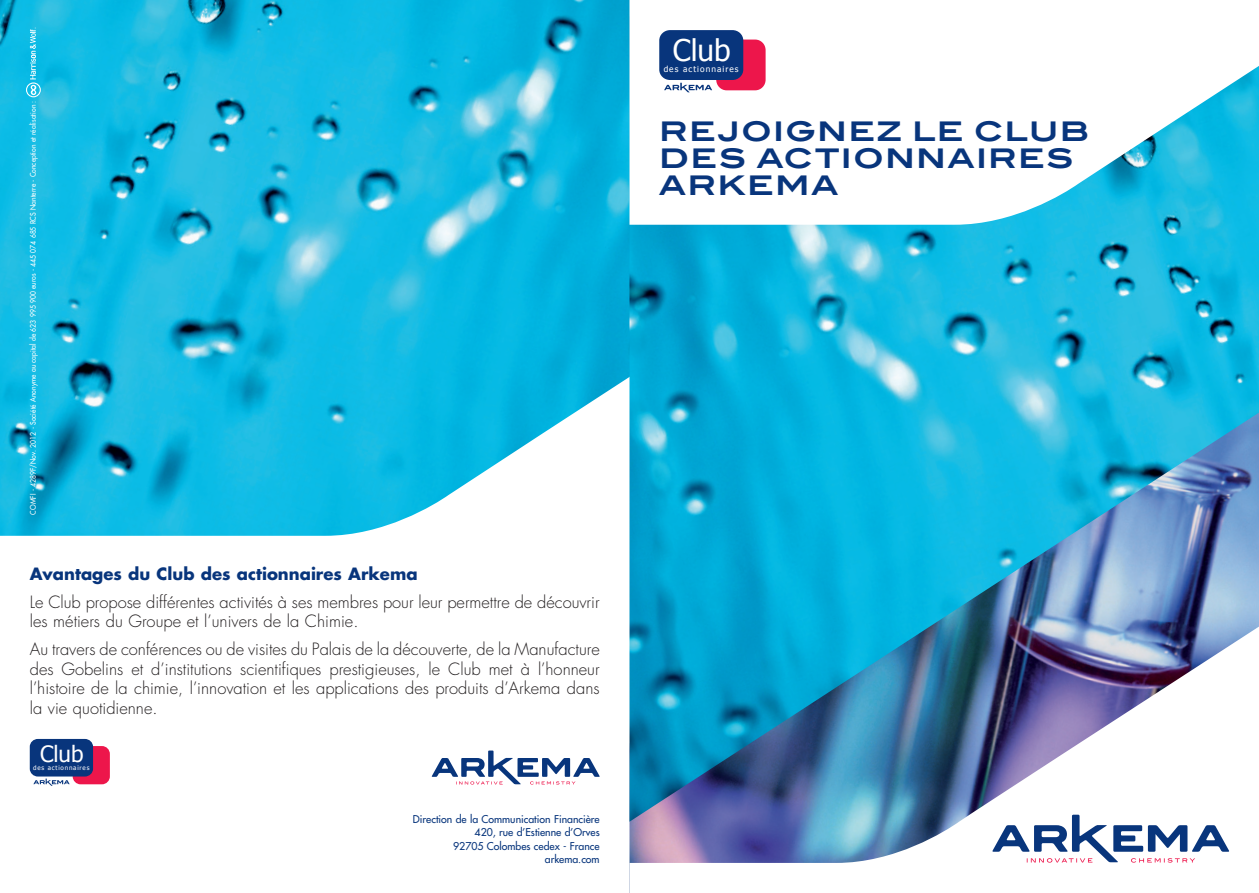
<style>
.page{position:relative;width:1259px;height:893px;background:#fff}
.page>*{position:absolute;margin:0;border:0;box-sizing:border-box;transform-origin:0 0}
.t1{font:29.85px "Tahoma";color:#fff}
.t2{font:700 27px/27px "Blair ITC Std";letter-spacing:.045em;color:#08357c}
.t3{font:22.5px "Tahoma";color:#fff}
.t4{font:300 16.5px/19.5px "Futura";color:#231f20}
.t5{font:700 16.5px "Futura";color:#08357c}
.t6{font:10.5px/13.5px "Futura";color:#08357c;text-align:right}
.t7{font:8.25px "Tahoma";letter-spacing:.125em;color:#fff}
.t8{font:7.5px "Futura";letter-spacing:.01em;color:#fff;scale:.9 1}
.t9{font:6.3px "Tahoma";letter-spacing:.125em;color:#fff}
</style>
<div class="page">
<img style="left:0;top:0;width:629px;height:536px">
<img style="left:629px;top:225px;width:630px;height:387px">
<svg style="left:629px;top:0;width:630px;height:225px"></svg>
<img style="left:629px;top:612px;width:630px;height:281px">
<svg style="left:992px;top:815px;width:237px;height:48px"></svg>
<div style="left:716px;top:40px;width:49px;height:50px;background:#ed164b;border-radius:10px"></div>
<div style="left:659px;top:30px;width:84px;height:50px;background:#08357c;border-radius:11px"></div>
<svg style="left:664px;top:83px;width:48px;height:9px"></svg>
<svg style="left:431px;top:750px;width:169px;height:34px"></svg>
<svg style="left:26px;top:29px;width:15px;height:68px"></svg>
<div style="left:73px;top:746px;width:37px;height:38px;background:#ed164b;border-radius:8px"></div>
<div style="left:30px;top:739px;width:63px;height:37px;background:#08357c;border-radius:8px"></div>
<svg style="left:33px;top:779px;width:37px;height:7px"></svg>
<p class="t8" style="left:28px;top:29px;width:4px;rotate:-90deg">.</p>
<p class="t8" style="left:28px;top:514px;width:461px;rotate:-90deg">COMFI - 4289F/Nov. 2012 - Société Anonyme au capital de 623 995 900 euros - 445 074 685 RCS Nanterre - Conception et réalisation :</p>
<p class="t5" style="left:30px;top:562px;width:389px">Avantages du Club des actionnaires Arkema</p>
<p class="t4" style="left:30px;top:592px;width:571px">Le Club propose différentes activités à ses membres pour leur permettre de découvrir les métiers du Groupe et l’univers de la Chimie.</p>
<p class="t4" style="left:30px;top:640px;width:571px;text-align:justify">Au travers de conférences ou de visites du Palais de la découverte, de la Manufacture des Gobelins et d’institutions scientifiques prestigieuses, le Club met à l’honneur l’histoire de la chimie, l’innovation et les applications des produits d’Arkema dans la vie quotidienne.</p>
<h3 class="t3" style="left:40px;top:739px;width:45px">Club</h3>
<p class="t9" style="left:33px;top:764px;width:58px">des actionnaires</p>
<p class="t6" style="left:413px;top:812px;width:188px">Direction de la Communication Financière<br>420, rue d’Estienne d’Orves<br>92705 Colombes cedex - France arkema.com</p>
<h1 class="t1" style="left:673px;top:31px;width:59px">Club</h1>
<p class="t7" style="left:663px;top:64px;width:76px">des actionnaires</p>
<h2 class="t2" style="left:659px;top:118px;width:432px">REJOIGNEZ LE CLUB<br>DES ACTIONNAIR ES<br>ARKEMA</h2>
</div>
